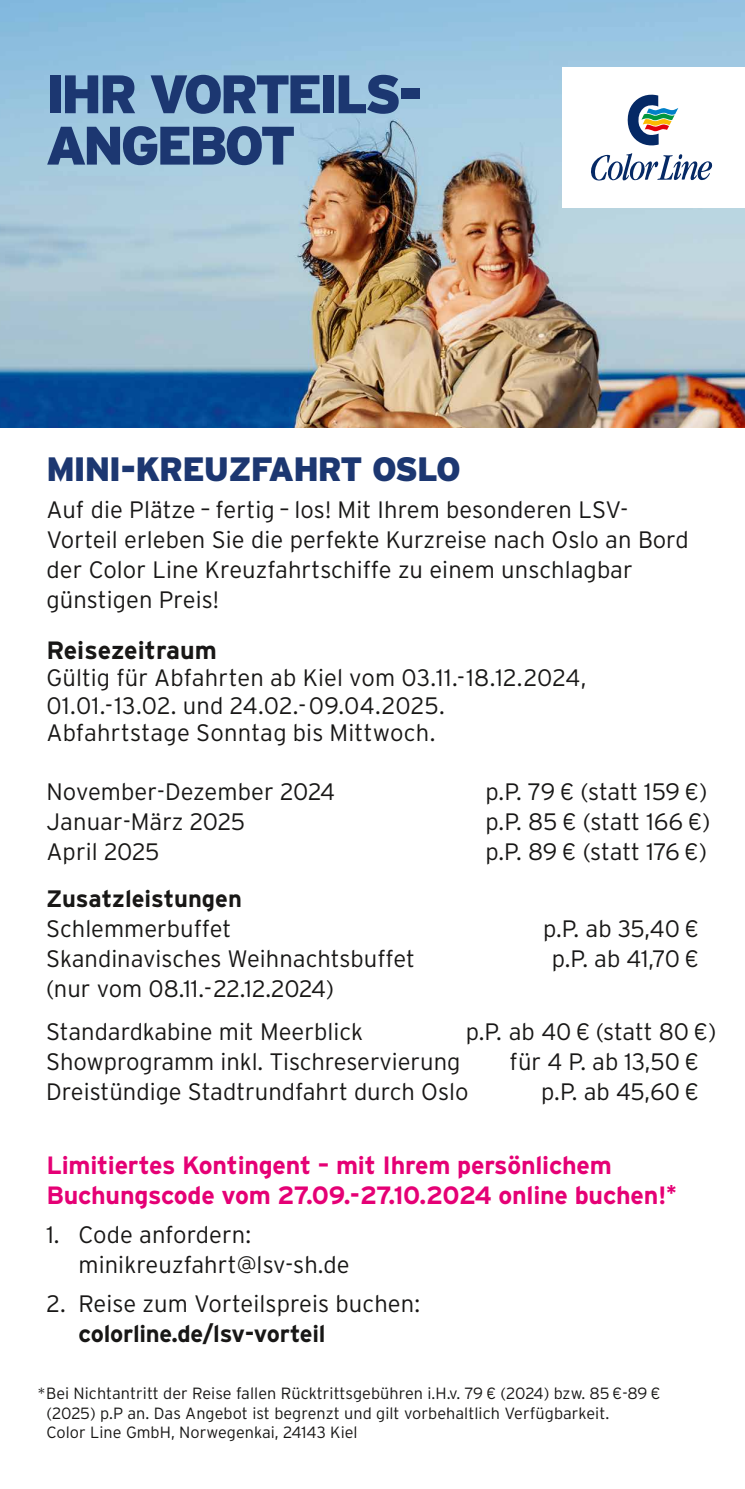
<style>
.page{position:relative;width:745px;height:1489px;background:#fff}
.page>*{position:absolute;margin:0;border:0;box-sizing:border-box;transform-origin:0 0}
.t1{font:900 54px/51.2px "Interstate";letter-spacing:-.065em;color:#1c3771}
.t2{font:900 33.75px "Interstate";letter-spacing:-.03em;color:#1c3771}
.t3{font:700 25px/30px "Interstate";letter-spacing:-.01em;color:#e50075}
.t4{font:700 25px "Interstate";letter-spacing:.005em;color:#181716}
.t5{font:300 23.75px/30px "Interstate";color:#181716}
.t6{font:700 23.75px "Interstate";letter-spacing:-.01em;color:#181716}
.t7{font:300 16.25px/19.5px "Interstate";letter-spacing:.005em;color:#181716}
</style>
<div class="page">
<img style="left:0;top:0;width:744px;height:427px">
<div style="left:562px;top:67px;width:182px;height:141px;background:#fff"></div>
<svg style="left:627px;top:94px;width:51px;height:52px"></svg>
<svg style="left:591px;top:153px;width:120px;height:28px"></svg>
<h1 class="t1" style="left:46px;top:68px;width:379px">IHR VORTEILS-<br>ANGEBOT</h1>
<h2 class="t2" style="left:46px;top:449px;width:415px">MINI-KREUZFAHRT OSLO</h2>
<p class="t5" style="left:46px;top:494px;width:643px">Auf die Plätze – fertig – los! Mit Ihrem besonderen LSV-Vorteil erleben Sie die perfekte Kurzreise nach Oslo an Bord der Color Line Kreuzfahrtschiffe zu einem unschlagbar günstigen Preis!</p>
<p class="t4" style="left:46px;top:636px;width:172px">Reisezeitraum</p>
<p class="t5" style="left:46px;top:663px;width:541px;line-height:27.5px">Gültig für Abfahrten ab Kiel vom 03.11.-18.12.2024,<br>01.01.-13.02. und 24.02.-09.04.2025.<br>Abfahrtstage Sonntag bis Mittwoch.</p>
<p class="t5" style="left:46px;top:776px;width:290px">November-Dezember 2024</p>
<p class="t5" style="left:485px;top:776px;width:223px">p.P. 79 € (statt 159 €)</p>
<p class="t5" style="left:46px;top:806px;width:200px">Januar-März 2025</p>
<p class="t5" style="left:485px;top:806px;width:226px">p.P. 85 € (statt 166 €)</p>
<p class="t5" style="left:46px;top:836px;width:114px">April 2025</p>
<p class="t5" style="left:485px;top:836px;width:223px">p.P. 89 € (statt 176 €)</p>
<p class="t6" style="left:46px;top:885px;width:197px">Zusatzleistungen</p>
<p class="t5" style="left:46px;top:913px;width:186px">Schlemmerbuffet</p>
<p class="t5" style="left:542px;top:913px;width:157px">p.P. ab 35,40 €</p>
<p class="t5" style="left:46px;top:943px;width:370px">Skandinavisches Weihnachtsbuffet</p>
<p class="t5" style="left:551px;top:943px;width:148px">p.P. ab 41,70 €</p>
<p class="t5" style="left:46px;top:967px;width:318px;line-height:42.5px">(nur vom 08.11.-22.12.2024)<br>Standardkabine mit Meerblick</p>
<p class="t5" style="left:465px;top:1016px;width:252px">p.P. ab 40 € (statt 80 €)</p>
<p class="t5" style="left:46px;top:1046px;width:415px">Showprogramm inkl. Tischreservierung</p>
<p class="t5" style="left:509px;top:1046px;width:191px">für 4 P. ab 13,50 €</p>
<p class="t5" style="left:46px;top:1076px;width:423px">Dreistündige Stadtrundfahrt durch Oslo</p>
<p class="t5" style="left:541px;top:1076px;width:159px">p.P. ab 45,60 €</p>
<p class="t3" style="left:46px;top:1150px;width:631px">Limitiertes Kontingent – mit Ihrem persönlichem<br>Buchungscode vom 27.09.-27.10.2024 online buchen!<sup>*</sup></p>
<p class="t5" style="left:78px;top:1219px;width:272px;text-indent:-32px">1. Code anfordern: minikreuzfahrt@lsv-sh.de</p>
<p class="t5" style="left:46px;top:1287px;width:375px">2. Reise zum Vorteilspreis buchen:</p>
<p class="t6" style="left:78px;top:1319px;width:248px">colorline.de/lsv-vorteil</p>
<p class="t7" style="left:46px;top:1383px;width:615px;text-indent:-9px">*Bei Nichtantritt der Reise fallen Rücktrittsgebühren i.H.v. 79 € (2024) bzw. 85 €-89 € (2025) p.P an. Das Angebot ist begrenzt und gilt vorbehaltlich Verfügbarkeit.<br>Color Line GmbH, Norwegenkai, 24143 Kiel</p>
</div>
